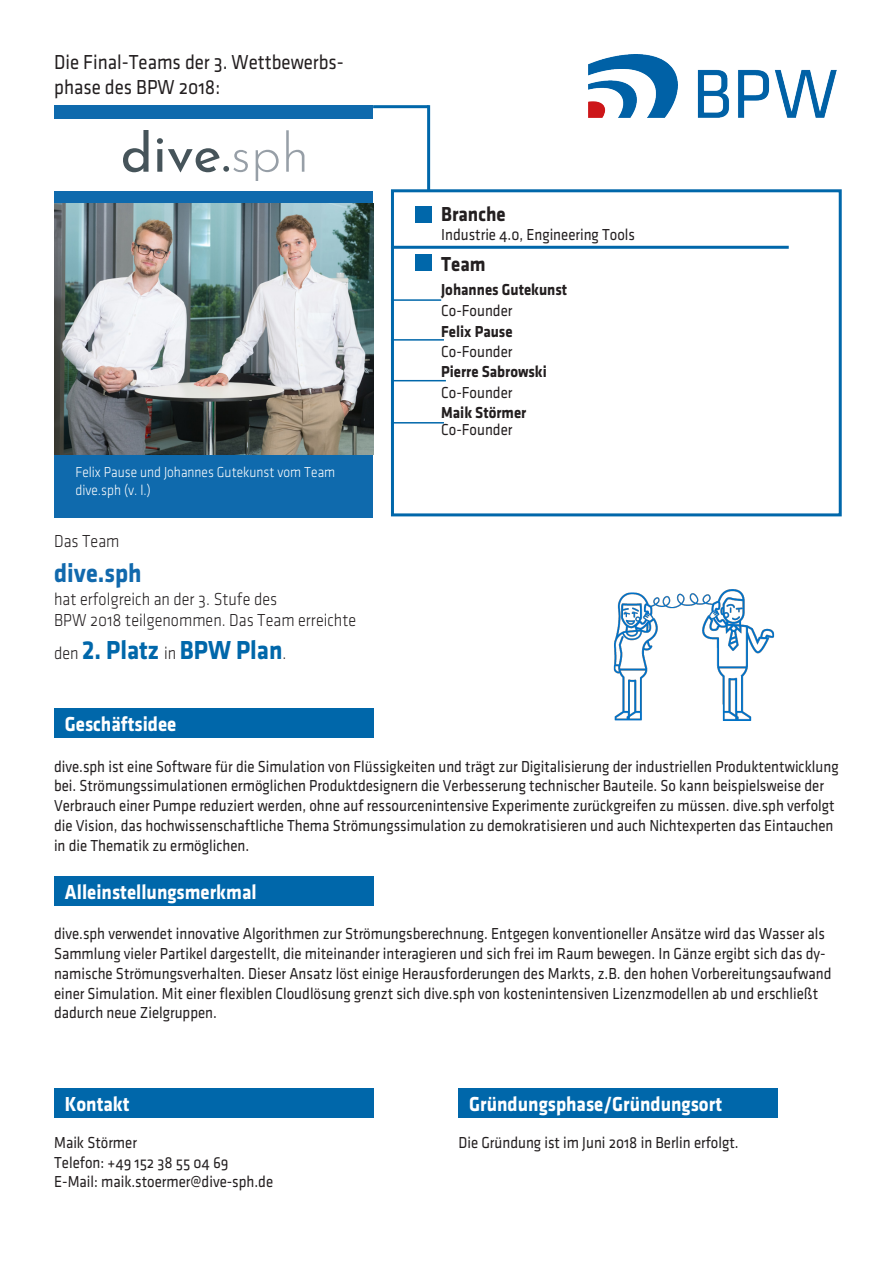
<style>
.page{position:relative;width:893px;height:1263px;background:#fff}
.page>*{position:absolute;margin:0;border:0;box-sizing:border-box;transform-origin:0 0}
.t1{font:700 27px "Klavika";color:#0067aa;scale:.9 1}
.t2{font:700 27px "Klavika";color:#1169ad;scale:.9 1}
.t3{font:700 21px "Klavika";color:#fff;scale:.9 1}
.t4{font:21px/25.2px "Klavika Regular OSF";color:#231f20;scale:.9 1}
.t5{font:700 21px "Klavika";color:#231f20;scale:.9 1}
.t6{font:18px "Klavika Light OSF";color:#231f20;scale:.9 1}
.t7{font:16.5px/19.8px "Klavika Regular OSF";color:#231f20;scale:.9 1}
.t8{font:700 16.5px "Klavika";color:#231f20;scale:.9 1}
.t9{font:15px/18px "Klavika Light OSF";color:#fff;scale:.9 1}
.s1{font-family:"Klavika Light OSF";font-weight:400;font-size:18px;color:#231f20}
</style>
<div class="page">
<hr style="left:373px;top:105px;width:56px;height:3px;background:#0067aa">
<img style="left:588px;top:54px;width:248px;height:63px">
<div style="left:54px;top:105px;width:319px;height:413px;background:#0f6aad"></div>
<div style="left:54px;top:119px;width:319px;height:72px;background:#fff"></div>
<img style="left:54px;top:203px;width:319px;height:251px">
<div style="left:415px;top:206px;width:16px;height:17px;background:#0067aa"></div>
<div style="left:415px;top:254px;width:16px;height:17px;background:#0067aa"></div>
<div style="left:54px;top:709px;width:319px;height:29px;background:#0067aa"></div>
<div style="left:54px;top:876px;width:319px;height:29px;background:#0067aa"></div>
<div style="left:54px;top:1088px;width:319px;height:29px;background:#0067aa"></div>
<div style="left:458px;top:1088px;width:319px;height:29px;background:#0067aa"></div>
<div style="left:391px;top:189px;width:451px;height:327px;border:3px solid #0067aa"></div>
<hr style="left:427px;top:105px;width:3px;height:86px;background:#0067aa">
<hr style="left:391px;top:246px;width:398px;height:3px;background:#0067aa">
<hr style="left:391px;top:299px;width:50px;height:2px;background:#0067aa">
<hr style="left:391px;top:339px;width:53px;height:2px;background:#0067aa">
<hr style="left:393px;top:380px;width:53px;height:1px;background:#0067aa">
<hr style="left:391px;top:422px;width:53px;height:1px;background:#0067aa">
<svg style="left:123px;top:131px;width:26px;height:41px"></svg>
<svg style="left:157px;top:138px;width:91px;height:34px"></svg>
<svg style="left:256px;top:150px;width:23px;height:31px"></svg>
<svg style="left:286px;top:131px;width:18px;height:41px"></svg>
<img style="left:613px;top:589px;width:162px;height:132px">
<p class="t4" style="left:54px;top:49px;width:323px">Die Final-Teams der 3. Wettbewerbs&shy;phase des BPW 2018:</p>
<p class="t9" style="left:75px;top:463px;width:290px">Felix Pause und Johannes Gutekunst vom Team dive.sph (v. l.)</p>
<p class="t6" style="left:54px;top:531px;width:74px">Das Team</p>
<p class="t2" style="left:54px;top:558px;width:99px">dive.sph</p>
<p class="t6" style="left:54px;top:589px;width:249px">hat erfolgreich an der 3. Stufe des</p>
<p class="t6" style="left:54px;top:611px;width:337px">BPW 2018 teilgenommen. Das Team erreichte</p>
<p class="t1" style="left:54px;top:635px;width:260px"><span class="s1">den</span> 2. Platz <span class="s1">in</span> BPW Plan<span class="s1">.</span></p>
<p class="t3" style="left:65px;top:713px;width:126px">Geschäftsidee</p>
<p class="t5" style="left:441px;top:203px;width:73px">Branche</p>
<p class="t7" style="left:441px;top:225px;width:217px">Industrie 4.0, Engineering Tools</p>
<p class="t5" style="left:441px;top:252px;width:51px">Team</p>
<p class="t8" style="left:441px;top:281px;width:142px">Johannes Gutekunst</p>
<p class="t7" style="left:441px;top:301px;width:81px">Co-Founder</p>
<p class="t8" style="left:441px;top:322px;width:81px">Felix Pause</p>
<p class="t8" style="left:441px;top:363px;width:119px">Pierre Sabrowski</p>
<p class="t7" style="left:441px;top:383px;width:81px">Co-Founder</p>
<p class="t8" style="left:441px;top:403px;width:96px">Maik Störmer</p>
<p class="t7" style="left:441px;top:420px;width:81px">Co-Founder</p>
<p class="t7" style="left:441px;top:342px;width:81px">Co-Founder</p>
<p class="t7" style="left:54px;top:756px;width:873px">dive.sph ist eine Software für die Simulation von Flüssigkeiten und trägt zur Digitalisierung der industriellen Produktentwicklung bei. Strömungssimulationen ermöglichen Produktdesignern die Verbesserung technischer Bauteile. So kann beispielsweise der Verbrauch einer Pumpe reduziert werden, ohne auf ressourcenintensive Experimente zurückgreifen zu müssen. dive.sph verfolgt die Vision, das hochwissenschaftliche Thema Strömungssimulation zu demokratisieren und auch Nichtexperten das Eintauchen in die Thematik zu ermöglichen.</p>
<p class="t3" style="left:65px;top:881px;width:215px">Alleinstellungsmerkmal</p>
<p class="t7" style="left:54px;top:924px;width:865px">dive.sph verwendet innovative Algorithmen zur Strömungsberechnung. Entgegen konventioneller Ansätze wird das Wasser als Sammlung vieler Partikel dargestellt, die miteinander interagieren und sich frei im Raum bewegen. In Gänze ergibt sich das dy&shy;namische Strömungsverhalten. Dieser Ansatz löst einige Herausforderungen des Markts, z.B. den hohen Vorbereitungsaufwand einer Simulation. Mit einer flexiblen Cloudlösung grenzt sich dive.sph von kostenintensiven Lizenzmodellen ab und erschließt dadurch neue Zielgruppen.</p>
<p class="t3" style="left:65px;top:1092px;width:74px">Kontakt</p>
<p class="t7" style="left:54px;top:1133px;width:93px">Maik Störmer</p>
<p class="t7" style="left:54px;top:1152px;width:245px">Telefon: +49 152 38 55 04 69<br>E-Mail: maik.stoermer@dive-sph.de</p>
<p class="t3" style="left:469px;top:1092px;width:283px">Gründungsphase/Gründungsort</p>
<p class="t7" style="left:458px;top:1133px;width:313px">Die Gründung ist im Juni 2018 in Berlin erfolgt.</p>
</div>
